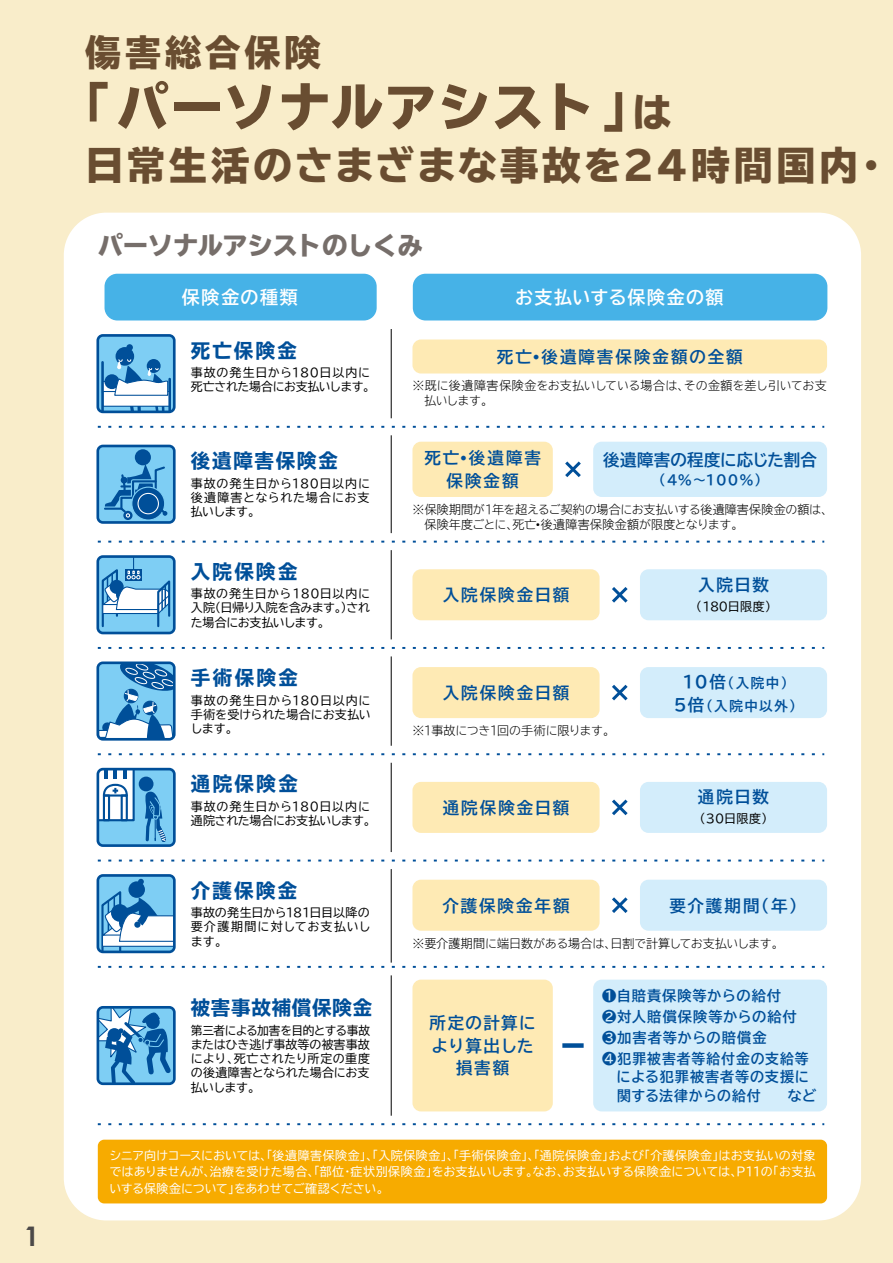
<style>
.page{position:relative;width:893px;height:1263px;background:#f9edca}
.page>*{position:absolute;margin:0;border:0;box-sizing:border-box;transform-origin:0 0}
.t1{font:800 52.5px "TBUD Go Std";letter-spacing:.02em;color:#694d31}
.t2{font:800 39px "TBUD Go Std";letter-spacing:.07em;color:#694d31}
.t3{font:800 36px "TBUD Go Std";letter-spacing:.115em;color:#694d31}
.t4{font:700 27px "Century Gothic";color:#4c4948}
.t5{font:800 25.5px "TBUD Go Std";letter-spacing:-.015em;color:#766e6a}
.t6{font:700 expanded 19.5px "TBUD Go Std";letter-spacing:.11em;color:#004f99}
.t7{font:700 expanded 19.5px "TBUD Go Std";letter-spacing:.04em;color:#004f99}
.t8{font:700 expanded 19.5px "TBUD Go Std";letter-spacing:.09em;color:#004f99}
.t9{font:700 18px "TBUD Go Std";letter-spacing:.08em;color:#fff}
.t10{font:700 16.5px/22.5px "TBUD Go Std";letter-spacing:.115em;color:#004f99;text-align:center}
.t11{font:700 16.5px/22.5px "TBUD Go Std";letter-spacing:.08em;color:#004f99;text-align:center}
.t12{font:700 16.5px "TBUD Go Std";letter-spacing:.005em;color:#004f99}
.t13{font:700 14.25px/21px "TBUD Go Std";letter-spacing:.06em;color:#004f99}
.t14{font:700 13.5px/22.5px "TBUD Go Std";letter-spacing:.11em;color:#004f99;text-align:center}
.t15{font:12px/14.2px "TBUD Go Std";letter-spacing:.015em;color:#000;text-align:justify}
.t16{font:12px/16.5px "TBUD Go Std";letter-spacing:-.01em;color:#fff;text-align:justify}
.t17{font:300 12px/15px "TBUD Go Std Super";letter-spacing:-.01em;color:#000}
.t18{font:300 12px "TBUD Go Std Super";letter-spacing:-.03em;color:#000}
.s1{font-size:39px}
.s2{font-size:16.5px}
</style>
<div class="page">
<div style="left:64px;top:213px;width:797px;height:1007px;background:#fff;border-radius:43px"></div>
<hr style="left:391px;top:435px;width:1px;height:98px;background:#000">
<hr style="left:391px;top:550px;width:1px;height:89px;background:#000">
<hr style="left:391px;top:329px;width:1px;height:89px;background:#000">
<hr style="left:391px;top:656px;width:1px;height:90px;background:#000">
<hr style="left:391px;top:763px;width:1px;height:89px;background:#000">
<hr style="left:391px;top:869px;width:1px;height:94px;background:#000">
<hr style="left:391px;top:975px;width:1px;height:141px;background:#000">
<div style="left:412px;top:339px;width:415px;height:34px;background:#feeab4;border-radius:9px"></div>
<div style="left:412px;top:442px;width:141px;height:55px;background:#feeab4;border-radius:9px"></div>
<div style="left:412px;top:569px;width:188px;height:51px;background:#feeab4;border-radius:9px"></div>
<div style="left:593px;top:442px;width:234px;height:55px;background:#d3edfb;border-radius:9px"></div>
<div style="left:640px;top:569px;width:187px;height:51px;background:#d3edfb;border-radius:9px"></div>
<div style="left:412px;top:782px;width:188px;height:51px;background:#feeab4;border-radius:9px"></div>
<div style="left:640px;top:782px;width:187px;height:51px;background:#d3edfb;border-radius:9px"></div>
<div style="left:412px;top:667px;width:188px;height:51px;background:#feeab4;border-radius:9px"></div>
<div style="left:640px;top:667px;width:187px;height:51px;background:#d3edfb;border-radius:9px"></div>
<div style="left:412px;top:880px;width:188px;height:51px;background:#feeab4;border-radius:9px"></div>
<div style="left:640px;top:880px;width:187px;height:51px;background:#d3edfb;border-radius:9px"></div>
<svg style="left:98px;top:426px;width:726px;height:2px"></svg>
<div style="left:412px;top:980px;width:141px;height:131px;background:#feeab4;border-radius:9px"></div>
<div style="left:593px;top:980px;width:234px;height:131px;background:#d3edfb;border-radius:9px"></div>
<svg style="left:98px;top:541px;width:726px;height:2px"></svg>
<svg style="left:98px;top:647px;width:726px;height:2px"></svg>
<svg style="left:98px;top:753px;width:726px;height:2px"></svg>
<svg style="left:98px;top:859px;width:726px;height:2px"></svg>
<svg style="left:98px;top:966px;width:726px;height:2px"></svg>
<svg style="left:98px;top:1123px;width:726px;height:2px"></svg>
<div style="left:98px;top:1140px;width:729px;height:63px;background:#f7ab00;border-radius:6px"></div>
<svg style="left:101px;top:1010px;width:71px;height:71px;background:#5ca4d3"></svg>
<div style="left:97px;top:1006px;width:79px;height:79px;border:3px solid #004f99;border-radius:5px"></div>
<div style="left:98px;top:446px;width:76px;height:76px;background:#7ecef4;border-radius:5px"></div>
<div style="left:135px;top:449px;width:16px;height:16px;background:#004f99;border-radius:50%"></div>
<svg style="left:132px;top:487px;width:33px;height:33px"></svg>
<div style="left:131px;top:487px;width:34px;height:34px;border:1px solid #7ecef4;border-radius:50%"></div>
<svg style="left:123px;top:511px;width:10px;height:9px"></svg>
<svg style="left:104px;top:462px;width:64px;height:56px"></svg>
<div style="left:96px;top:445px;width:80px;height:79px;border:3px solid #004f99;border-radius:5px"></div>
<div style="left:98px;top:556px;width:76px;height:77px;background:#7ecef4;border-radius:5px"></div>
<svg style="left:101px;top:559px;width:70px;height:69px"></svg>
<hr style="left:161px;top:588px;width:2px;height:22px;background:#004f99">
<div style="left:96px;top:555px;width:80px;height:79px;border:3px solid #004f99;border-radius:5px"></div>
<svg style="left:101px;top:772px;width:71px;height:71px"></svg>
<div style="left:97px;top:768px;width:79px;height:79px;border:3px solid #004f99;border-radius:5px"></div>
<svg style="left:101px;top:878px;width:71px;height:71px"></svg>
<div style="left:97px;top:874px;width:79px;height:79px;border:3px solid #004f99;border-radius:5px"></div>
<svg style="left:100px;top:338px;width:72px;height:71px"></svg>
<div style="left:96px;top:334px;width:80px;height:79px;border:3px solid #004f99;border-radius:5px"></div>
<svg style="left:100px;top:665px;width:72px;height:72px;background:#6fafd9"></svg>
<div style="left:96px;top:661px;width:80px;height:80px;border:3px solid #004f99;border-radius:5px"></div>
<div style="left:105px;top:274px;width:272px;height:46px;background:#46b2e7;border-radius:13px"></div>
<div style="left:413px;top:274px;width:414px;height:46px;background:#46b2e7;border-radius:13px"></div>
<svg style="left:565px;top:461px;width:16px;height:16px"></svg>
<div style="left:562px;top:1043px;width:22px;height:5px;background:#004f99"></div>
<svg style="left:612px;top:587px;width:16px;height:16px"></svg>
<svg style="left:612px;top:799px;width:16px;height:17px"></svg>
<svg style="left:612px;top:684px;width:16px;height:17px"></svg>
<svg style="left:612px;top:897px;width:16px;height:16px"></svg>
<h3 class="t4" style="left:24px;top:1219px;width:17px">1</h3>
<h3 class="t3" style="left:85px;top:32px;width:237px">傷害総合保険</h3>
<h1 class="t1" style="left:59px;top:78px;width:614px">「パーソナルアシスト」<span class="s1">は</span></h1>
<h2 class="t2" style="left:85px;top:144px;width:807px">日常生活のさまざまな事故を24時間国内・</h2>
<h3 class="t5" style="left:98px;top:231px;width:327px">パーソナルアシストのしくみ</h3>
<h3 class="t9" style="left:182px;top:282px;width:117px">保険金の種類</h3>
<h3 class="t9" style="left:515px;top:282px;width:210px">お支払いする保険金の額</h3>
<h3 class="t6" style="left:191px;top:339px;width:108px">死亡保険金</h3>
<p class="t15" style="left:191px;top:365px;width:186px">事故の発生日から180日以内に死亡された場合にお支払いします。</p>
<h3 class="t10" style="left:497px;top:345px;width:247px">死亡•後遺障害保険金額の全額</h3>
<p class="t17" style="left:424px;top:378px;width:404px;text-indent:-12px">※既に後遺障害保険金をお支払いしている場合は、その金額を差し引いてお支払いします。</p>
<h3 class="t8" style="left:191px;top:450px;width:149px">後遺障害保険金</h3>
<p class="t15" style="left:191px;top:476px;width:181px">事故の発生日から180日以内に後遺障害となられた場合にお支払いします。</p>
<h3 class="t6" style="left:191px;top:561px;width:108px">入院保険金</h3>
<p class="t15" style="left:191px;top:586px;width:181px">事故の発生日から180日以内に入院（日帰り入院を含みます。）された場合にお支払いします。</p>
<h3 class="t6" style="left:191px;top:667px;width:109px">手術保険金</h3>
<p class="t15" style="left:191px;top:693px;width:182px">事故の発生日から180日以内に手術を受けられた場合にお支払いします。</p>
<h3 class="t6" style="left:191px;top:773px;width:108px">通院保険金</h3>
<p class="t15" style="left:191px;top:799px;width:187px">事故の発生日から180日以内に通院された場合にお支払いします。</p>
<h3 class="t6" style="left:191px;top:879px;width:108px">介護保険金</h3>
<p class="t15" style="left:191px;top:905px;width:182px">事故の発生日から181日目以降の要介護期間に対してお支払いします。</p>
<h3 class="t7" style="left:191px;top:997px;width:183px">被害事故補償保険金</h3>
<p class="t15" style="left:191px;top:1023px;width:181px">第三者による加害を目的とする事故またはひき逃げ事故等の被害事故により、死亡されたり所定の重度の後遺障害となられた場合にお支払いします。</p>
<h3 class="t10" style="left:424px;top:447px;width:118px">死亡•後遺障害保険金額</h3>
<h3 class="t12" style="left:603px;top:446px;width:215px">後遺障害の程度に応じた割合</h3>
<p class="t14" style="left:652px;top:469px;width:117px">（4％～100％）</p>
<p class="t17" style="left:424px;top:501px;width:410px;text-indent:-12px">※保険期間が1年を超えるご契約の場合にお支払いする後遺障害保険金の額は、保険年度ごとに、死亡•後遺障害保険金額が限度となります。</p>
<h3 class="t10" style="left:443px;top:584px;width:128px">入院保険金日額</h3>
<h3 class="t10" style="left:698px;top:574px;width:72px">入院日数</h3>
<p class="t15" style="left:690px;top:599px;width:89px">（180日限度）</p>
<h3 class="t10" style="left:443px;top:682px;width:128px">入院保険金日額</h3>
<p class="t14" style="left:674px;top:672px;width:131px"><span class="s2">10倍</span>（入院中）<br><span class="s2">5倍</span>（入院中以外）</p>
<p class="t18" style="left:412px;top:721px;width:204px">※1事故につき1回の手術に限ります。</p>
<h3 class="t10" style="left:443px;top:796px;width:128px">通院保険金日額</h3>
<h3 class="t10" style="left:442px;top:894px;width:129px">介護保険金年額</h3>
<h3 class="t10" style="left:698px;top:785px;width:73px">通院日数</h3>
<p class="t15" style="left:693px;top:811px;width:81px">（30日限度）</p>
<h3 class="t10" style="left:669px;top:895px;width:138px">要介護期間（年）</h3>
<p class="t17" style="left:412px;top:935px;width:373px">※要介護期間に端日数がある場合は、日割で計算してお支払いします。</p>
<h3 class="t11" style="left:430px;top:1012px;width:108px">所定の計算により算出した損害額</h3>
<p class="t13" style="left:602px;top:985px;width:208px">❶自賠責保険等からの給付<br>❷対人賠償保険等からの給付<br>❸加害者等からの賠償金<br>❹犯罪被害者等給付金の支給等</p>
<p class="t13" style="left:617px;top:1068px;width:201px;line-height:18.8px">による犯罪被害者等の支援に関する法律からの給付　 など</p>
<p class="t16" style="left:109px;top:1147px;width:708px">シニア向けコースにおいては、「後遺障害保険金」、「入院保険金」、「手術保険金」、「通院保険金」および「介護保険金」はお支払いの対象ではありませんが、治療を受けた場合、「部位・症状別保険金」をお支払いします。なお、お支払いする保険金については、P11の「お支払いする保険金について」をあわせてご確認ください。</p>
</div>
